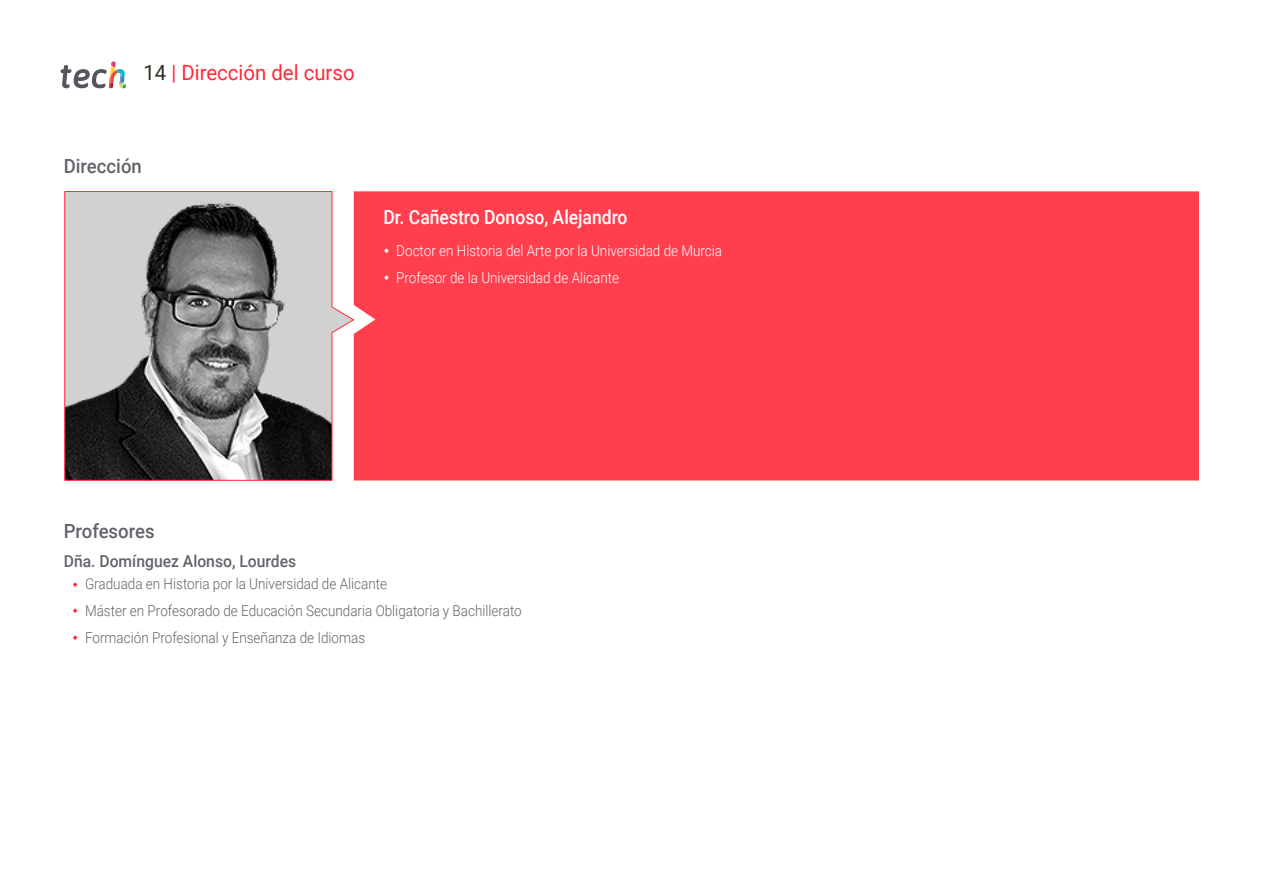
<style>
.page{position:relative;width:1263px;height:893px;background:#fff}
.page>*{position:absolute;margin:0;border:0;box-sizing:border-box;transform-origin:0 0}
.t1{font:21px "Roboto";color:#ff293a}
.t2{font:500 19.5px "Roboto";color:#fff;scale:.9 1}
.t3{font:500 19.5px "Roboto";color:#61646a;scale:.95 1}
.t4{font:500 16.5px "Roboto";color:#61646a;scale:.95 1}
.t5{font:300 15px/26.7px "Roboto";color:#61646a;scale:.9 1}
.t6{font:300 15px/26.7px "Roboto";color:#fff;scale:.9 1}
.s1{color:#312e20}
</style>
<div class="page">
<svg style="left:61px;top:62px;width:65px;height:27px"></svg>
<div style="left:354px;top:191px;width:845px;height:289px;background:#ff3e4e"></div>
<svg style="left:64px;top:191px;width:290px;height:290px"></svg>
<svg style="left:384px;top:248px;width:5px;height:5px"></svg>
<svg style="left:384px;top:275px;width:5px;height:5px"></svg>
<h1 class="t1" style="left:144px;top:57px;width:213px"><span class="s1">14</span> | Dirección del curso</h1>
<h2 class="t3" style="left:64px;top:152px;width:84px">Dirección</h2>
<h2 class="t2" style="left:383px;top:204px;width:273px">Dr. Cañestro Donoso, Alejandro</h2>
<p class="t6" style="left:396px;top:237px;width:364px">Doctor en Historia del Arte por la Universidad de Murcia<br>Profesor de la Universidad de Alicante</p>
<h2 class="t3" style="left:64px;top:517px;width:97px">Profesores</h2>
<p class="t4" style="left:64px;top:550px;width:246px">Dña. Domínguez Alonso, Lourdes</p>
<p class="t5" style="left:85px;top:570px;width:487px">Graduada en Historia por la Universidad de Alicante<br>Máster en Profesorado de Educación Secundaria Obligatoria y Bachillerato<br>Formación Profesional y Enseñanza de Idiomas</p>
</div>
